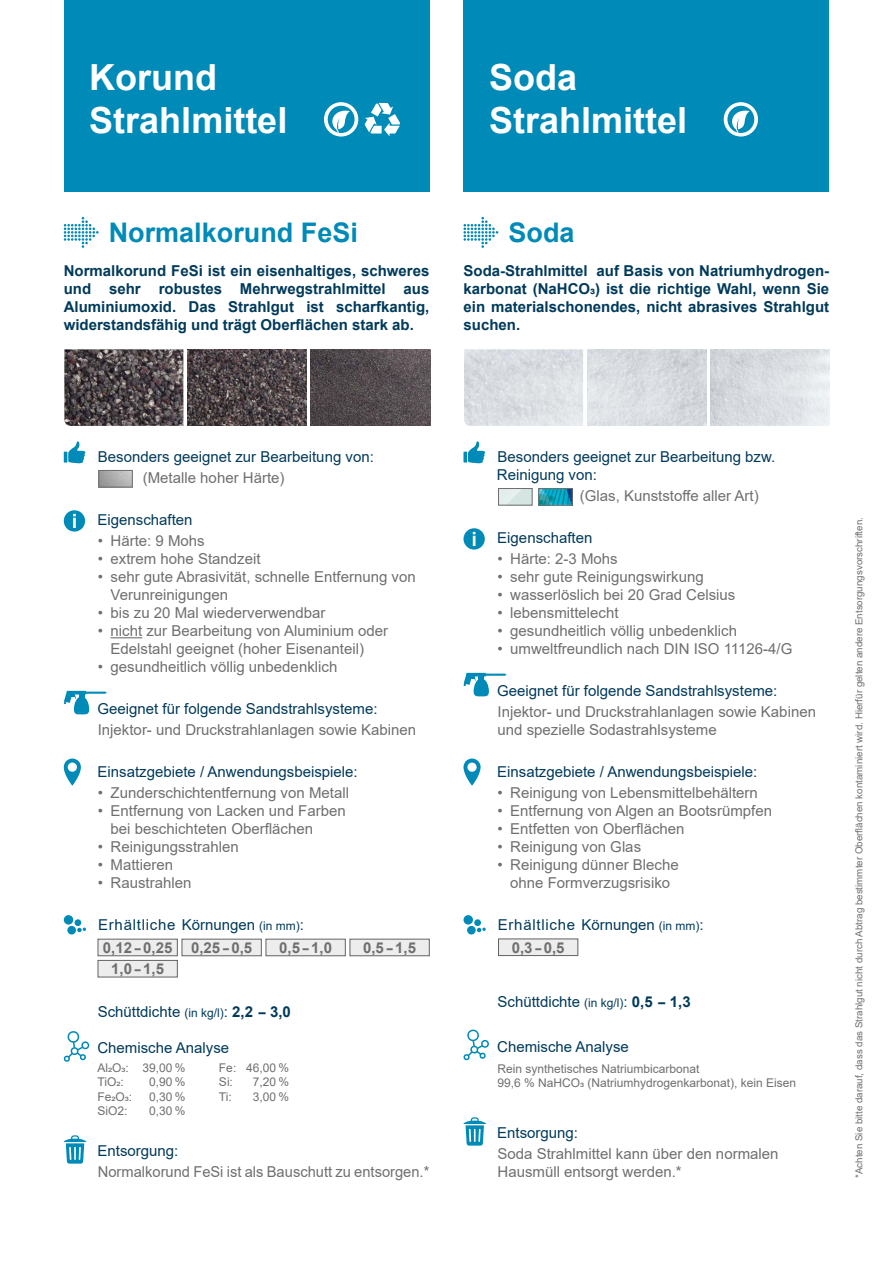
<style>
.page{position:relative;width:893px;height:1263px;background:#fff}
.page>*{position:absolute;margin:0;border:0;box-sizing:border-box;transform-origin:0 0}
.t1{font:700 36px/43.2px "Arial";color:#fff}
.t2{font:700 27px "Arial";color:#008ab7}
.t3{font:15px/18px "Arial";color:#706f6f}
.t4{font:15px/18px "Arial";color:#003a5a}
.t5{font:700 15px/18px "Arial";color:#003a5a;text-align:justify}
.t6{font:15px "Arial";letter-spacing:.05em;color:#003a5a}
.t7{font:700 15px "Arial";color:#706f6f}
.t8{font:12px/14.4px "Arial";color:#706f6f}
.t9{font:9.75px "Arial";color:#706f6f}
.s1{font-size:12px}
.s2{font-weight:700}
</style>
<div class="page">
<hr style="left:111px;top:637px;width:31px;height:1px;background:#706f6f">
<svg style="left:64px;top:441px;width:22px;height:22px"></svg>
<div style="left:64px;top:510px;width:21px;height:22px;background:#008ab7;border-radius:50%"></div>
<svg style="left:73px;top:514px;width:3px;height:14px"></svg>
<svg style="left:64px;top:691px;width:43px;height:24px"></svg>
<svg style="left:64px;top:758px;width:17px;height:28px"></svg>
<div style="left:67px;top:926px;width:9px;height:8px;background:#008ab7;border-radius:50%"></div>
<div style="left:64px;top:915px;width:9px;height:9px;background:#008ab7;border-radius:50%"></div>
<div style="left:75px;top:919px;width:6px;height:7px;background:#008ab7;border-radius:50%"></div>
<svg style="left:77px;top:927px;width:9px;height:5px"></svg>
<svg style="left:63px;top:1031px;width:27px;height:31px"></svg>
<svg style="left:64px;top:1135px;width:22px;height:28px"></svg>
<div style="left:64px;top:0;width:365px;height:191px;background:#008ab7"></div>
<svg style="left:365px;top:103px;width:35px;height:33px"></svg>
<svg style="left:324px;top:102px;width:34px;height:35px"></svg>
<svg style="left:64px;top:217px;width:35px;height:31px"></svg>
<img style="left:64px;top:349px;width:119px;height:77px">
<img style="left:188px;top:349px;width:119px;height:77px">
<img style="left:311px;top:349px;width:119px;height:77px">
<svg style="left:468px;top:441px;width:17px;height:22px"></svg>
<svg style="left:463px;top:452px;width:4px;height:11px"></svg>
<svg style="left:463px;top:528px;width:22px;height:22px"></svg>
<svg style="left:473px;top:532px;width:2px;height:14px"></svg>
<svg style="left:463px;top:673px;width:43px;height:24px"></svg>
<svg style="left:463px;top:758px;width:18px;height:28px"></svg>
<div style="left:467px;top:926px;width:9px;height:8px;background:#008ab7;border-radius:50%"></div>
<div style="left:463px;top:915px;width:10px;height:9px;background:#008ab7;border-radius:50%"></div>
<div style="left:474px;top:919px;width:7px;height:7px;background:#008ab7;border-radius:50%"></div>
<svg style="left:477px;top:927px;width:9px;height:5px"></svg>
<svg style="left:463px;top:1029px;width:26px;height:32px"></svg>
<svg style="left:463px;top:1117px;width:23px;height:28px"></svg>
<div style="left:463px;top:0;width:366px;height:191px;background:#008ab7"></div>
<svg style="left:724px;top:102px;width:34px;height:35px"></svg>
<div style="left:498px;top:488px;width:34px;height:17px;background:#d5e5e2"></div>
<svg style="left:500px;top:490px;width:20px;height:13px"></svg>
<div style="left:498px;top:488px;width:34px;height:17px;border:1px solid #706f6f"></div>
<img style="left:540px;top:490px;width:30px;height:13px">
<div style="left:538px;top:488px;width:34px;height:17px;border:1px solid #706f6f"></div>
<svg style="left:463px;top:217px;width:35px;height:31px"></svg>
<img style="left:464px;top:349px;width:119px;height:77px">
<img style="left:587px;top:349px;width:119px;height:77px">
<img style="left:711px;top:349px;width:119px;height:77px">
<div style="left:98px;top:939px;width:80px;height:17px;background:#ededed;border:1px solid #646363"></div>
<div style="left:182px;top:939px;width:79px;height:17px;background:#ededed;border:1px solid #646363"></div>
<div style="left:266px;top:939px;width:79px;height:17px;background:#ededed;border:1px solid #646363"></div>
<div style="left:350px;top:939px;width:79px;height:17px;background:#ededed;border:1px solid #646363"></div>
<div style="left:98px;top:960px;width:80px;height:17px;background:#ededed;border:1px solid #646363"></div>
<div style="left:498px;top:939px;width:80px;height:17px;background:#ededed;border:1px solid #646363"></div>
<div style="left:99px;top:470px;width:34px;height:17px;border:1px solid #706f6f"></div>
<h1 class="t1" style="left:89px;top:56px;width:200px">Korund<br>Strahlmittel</h1>
<h1 class="t1" style="left:489px;top:56px;width:200px">Soda<br>Strahlmittel</h1>
<h2 class="t2" style="left:109px;top:213px;width:251px">Normalkorund FeSi</h2>
<p class="t5" style="left:64px;top:262px;width:367px">Normalkorund FeSi ist ein eisenhaltiges, schweres und sehr robustes Mehrwegstrahlmittel aus Aluminiumoxid. Das Strahlgut ist scharfkantig, widerstandsfähig und trägt Oberflächen stark ab.</p>
<h2 class="t2" style="left:508px;top:213px;width:68px">Soda</h2>
<p class="t5" style="left:463px;top:262px;width:367px">Soda-Strahlmittel auf Basis von Natriumhydrogen&shy;karbonat (NaHCO3) ist die richtige Wahl, wenn Sie ein materialschonendes, nicht abrasives Strahlgut suchen.</p>
<p class="t4" style="left:98px;top:448px;width:277px">Besonders geeignet zur Bearbeitung von:</p>
<p class="t3" style="left:143px;top:469px;width:143px">(Metalle hoher Härte)</p>
<p class="t4" style="left:98px;top:511px;width:97px">Eigenschaften</p>
<p class="t3" style="left:98px;top:532px;width:108px">• Härte: 9 Mohs</p>
<p class="t3" style="left:98px;top:550px;width:164px">• extrem hohe Standzeit</p>
<p class="t3" style="left:111px;top:568px;width:307px;text-indent:-13px">• sehr gute Abrasivität, schnelle Entfernung von<br>Verunreinigungen</p>
<p class="t3" style="left:98px;top:604px;width:229px">• bis zu 20 Mal wiederverwendbar</p>
<p class="t3" style="left:111px;top:622px;width:279px;text-indent:-13px">• nicht zur Bearbeitung von Aluminium oder<br>Edelstahl geeignet (hoher Eisenanteil)</p>
<p class="t3" style="left:98px;top:658px;width:241px">• gesundheitlich völlig unbedenklich</p>
<p class="t4" style="left:97px;top:700px;width:282px">Geeignet für folgende Sandstrahlsysteme:</p>
<p class="t3" style="left:98px;top:721px;width:320px">Injektor- und Druckstrahlanlagen sowie Kabinen</p>
<p class="t4" style="left:98px;top:763px;width:262px">Einsatzgebiete / Anwendungsbeispiele:</p>
<p class="t3" style="left:98px;top:784px;width:253px">• Zunderschichtentfernung von Metall</p>
<p class="t3" style="left:111px;top:802px;width:237px;text-indent:-13px">• Entfernung von Lacken und Farben bei beschichteten Oberflächen</p>
<p class="t3" style="left:98px;top:838px;width:143px">• Reinigungsstrahlen</p>
<p class="t3" style="left:98px;top:856px;width:77px">• Mattieren</p>
<p class="t3" style="left:98px;top:874px;width:95px">• Raustrahlen</p>
<p class="t6" style="left:98px;top:915px;width:207px">Erhältliche Körnungen <span class="s1">(in mm)</span>:</p>
<p class="t7" style="left:103px;top:937px;width:151px">0,12-0,25 0,25-0,5</p>
<p class="t7" style="left:279px;top:937px;width:54px">0,5-1,0</p>
<p class="t7" style="left:363px;top:937px;width:54px">0,5-1,5</p>
<p class="t7" style="left:111px;top:958px;width:54px">1,0-1,5</p>
<p class="t4" style="left:98px;top:1003px;width:195px">Schüttdichte <span class="s1">(in kg/l)</span>: <span class="s2">2,2 - 3,0</span></p>
<p class="t4" style="left:97px;top:1039px;width:133px">Chemische Analyse</p>
<p class="t8" style="left:98px;top:1060px;width:89px">Al2O3: 39,00 %<br>TiO2:</p>
<p class="t8" style="left:149px;top:1075px;width:38px">0,90 %</p>
<p class="t8" style="left:219px;top:1060px;width:72px">Fe: 46,00 %<br>Si:</p>
<p class="t8" style="left:253px;top:1075px;width:38px">7,20 %</p>
<p class="t8" style="left:98px;top:1089px;width:36px">Fe2O3:</p>
<p class="t8" style="left:149px;top:1089px;width:38px">0,30 %</p>
<p class="t8" style="left:98px;top:1103px;width:32px">SiO2:</p>
<p class="t8" style="left:149px;top:1103px;width:38px">0,30 %</p>
<p class="t8" style="left:219px;top:1089px;width:14px">Ti:</p>
<p class="t8" style="left:253px;top:1089px;width:38px">3,00 %</p>
<p class="t4" style="left:98px;top:1142px;width:82px">Entsorgung:</p>
<p class="t3" style="left:98px;top:1163px;width:333px">Normalkorund FeSi ist als Bauschutt zu entsorgen.*</p>
<p class="t4" style="left:497px;top:448px;width:280px">Besonders geeignet zur Bearbeitung bzw.<br>Reinigung von:</p>
<p class="t3" style="left:580px;top:487px;width:180px">(Glas, Kunststoffe aller Art)</p>
<p class="t4" style="left:497px;top:529px;width:97px">Eigenschaften</p>
<p class="t3" style="left:497px;top:550px;width:122px">• Härte: 2-3 Mohs</p>
<p class="t3" style="left:497px;top:568px;width:208px">• sehr gute Reinigungswirkung</p>
<p class="t3" style="left:497px;top:586px;width:239px">• wasserlöslich bei 20 Grad Celsius</p>
<p class="t3" style="left:497px;top:604px;width:123px">• lebensmittelecht</p>
<p class="t3" style="left:497px;top:622px;width:241px">• gesundheitlich völlig unbedenklich</p>
<p class="t3" style="left:497px;top:640px;width:296px">• umweltfreundlich nach DIN ISO 11126-4/G</p>
<p class="t4" style="left:497px;top:682px;width:282px">Geeignet für folgende Sandstrahlsysteme:</p>
<p class="t3" style="left:497px;top:703px;width:320px">Injektor- und Druckstrahlanlagen sowie Kabinen und spezielle Sodastrahlsysteme</p>
<p class="t4" style="left:497px;top:763px;width:262px">Einsatzgebiete / Anwendungsbeispiele:</p>
<p class="t3" style="left:497px;top:784px;width:262px">• Reinigung von Lebensmittelbehältern</p>
<p class="t3" style="left:497px;top:802px;width:276px">• Entfernung von Algen an Bootsrümpfen</p>
<p class="t3" style="left:497px;top:820px;width:189px">• Entfetten von Oberflächen</p>
<p class="t3" style="left:497px;top:838px;width:145px">• Reinigung von Glas</p>
<p class="t3" style="left:497px;top:856px;width:183px;text-align:center">• Reinigung dünner Bleche ohne Formverzugsrisiko</p>
<p class="t6" style="left:498px;top:915px;width:207px">Erhältliche Körnungen <span class="s1">(in mm)</span>:</p>
<p class="t7" style="left:512px;top:937px;width:54px">0,3-0,5</p>
<p class="t4" style="left:497px;top:992px;width:195px">Schüttdichte <span class="s1">(in kg/l)</span>: <span class="s2">0,5 - 1,3</span></p>
<p class="t4" style="left:497px;top:1037px;width:133px">Chemische Analyse</p>
<p class="t8" style="left:497px;top:1061px;width:300px">Rein synthetisches Natriumbicarbonat<br>99,6 % NaHCO3 (Natriumhydrogenkarbonat), kein Eisen</p>
<p class="t4" style="left:497px;top:1124px;width:82px">Entsorgung:</p>
<p class="t3" style="left:497px;top:1145px;width:282px">Soda Strahlmittel kann über den normalen<br>Hausmüll entsorgt werden.*</p>
<p class="t9" style="left:852px;top:1178px;width:662px;rotate:-90deg">*Achten Sie bitte darauf, dass das Strahlgut nicht durch Abtrag bestimmter Oberflächen kontaminiert wird. Hierfür gelten andere Entsorgungsvorschriften.</p>
</div>
